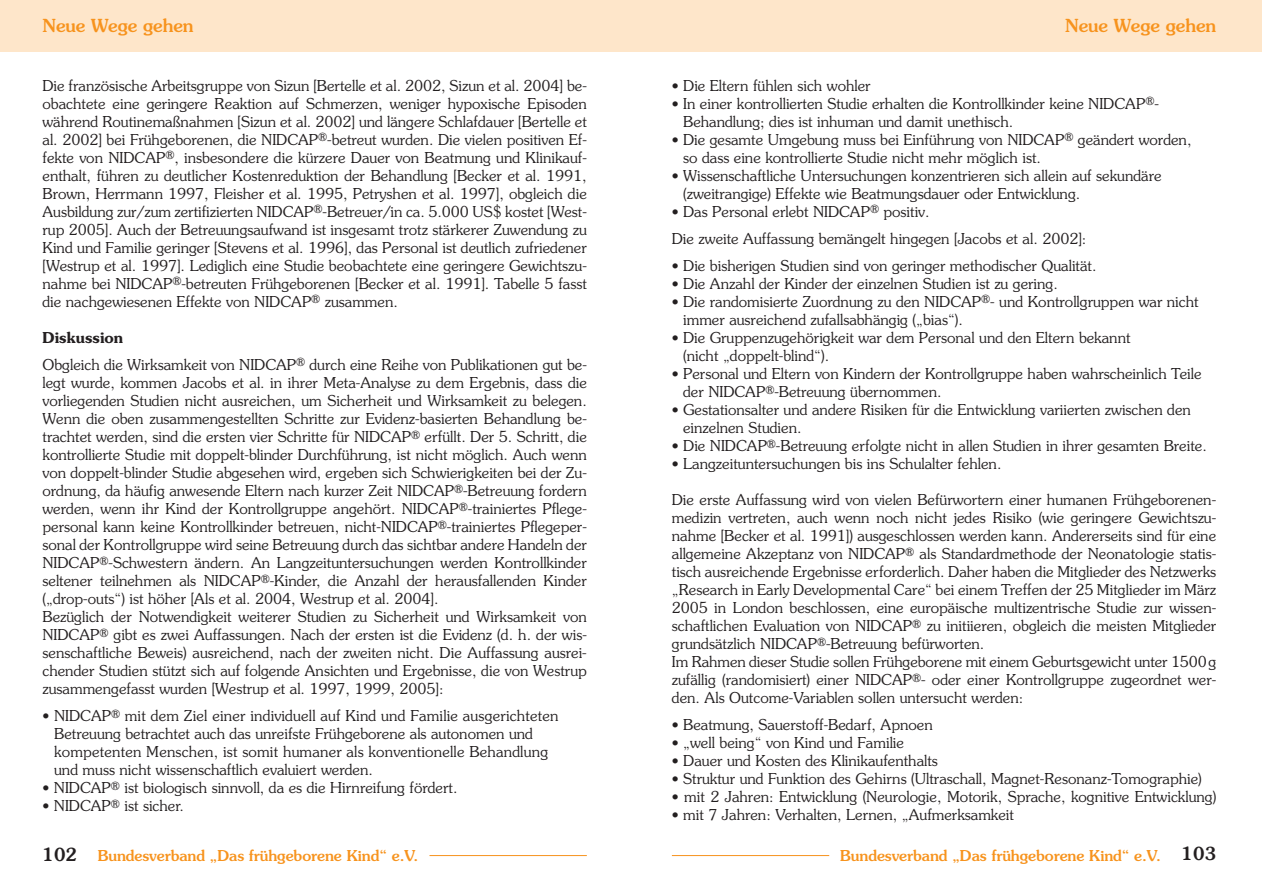
<style>
.page{position:relative;width:1263px;height:893px;background:#fff}
.page>*{position:absolute;margin:0;border:0;box-sizing:border-box;transform-origin:0 0}
.t1{font:500 18px "Souvenir";color:#f7931d}
.t2{font:500 18px "Souvenir";color:#231f20}
.t3{font:300 15px/18px "Souvenir";color:#231f20}
.t4{font:500 15px "Souvenir";color:#f7931d}
.s1{font-weight:600}
.s2{font-size:18px;color:#231f20}
</style>
<div class="page">
<div style="left:629px;top:0;width:633px;height:51px;background:#fee6ca"></div>
<hr style="left:672px;top:855px;width:157px;height:1px;background:#f7931d">
<hr style="left:429px;top:855px;width:158px;height:1px;background:#f7931d">
<div style="left:0;top:0;width:629px;height:51px;background:#fee6ca"></div>
<p class="t1" style="left:43px;top:18px;width:153px">Neue Wege gehen</p>
<p class="t1" style="left:1065px;top:18px;width:153px">Neue Wege gehen</p>
<p class="t3" style="left:43px;top:78px;width:546px;text-align:justify">Die französische Arbeitsgruppe von Sizun [Bertelle et al. 2002, Sizun et al. 2004] be&shy;obachtete eine geringere Reaktion auf Schmerzen, weniger hypoxische Episoden während Routinemaßnahmen [Sizun et al. 2002] und längere Schlafdauer [Bertelle et al. 2002] bei Frühgeborenen, die NIDCAP<sup>®</sup>-betreut wurden. Die vielen positiven Ef&shy;fekte von NIDCAP<sup>®</sup>, insbesondere die kürzere Dauer von Beatmung und Klinikauf&shy;enthalt, führen zu deutlicher Kostenreduktion der Behandlung [Becker et al. 1991, Brown, Herrmann 1997, Fleisher et al. 1995, Petryshen et al. 1997], obgleich die Ausbildung zur/zum zertifizierten NIDCAP<sup>®</sup>-Betreuer/in ca. 5.000 US$ kostet [West&shy;rup 2005]. Auch der Betreuungsaufwand ist insgesamt trotz stärkerer Zuwendung zu Kind und Familie geringer [Stevens et al. 1996], das Personal ist deutlich zufriedener [Westrup et al. 1997]. Lediglich eine Studie beobachtete eine geringere Gewichtszu&shy;nahme bei NIDCAP<sup>®</sup>-betreuten Frühgeborenen [Becker et al. 1991]. Tabelle 5 fasst die nachgewiesenen Effekte von NIDCAP<sup>®</sup> zusammen.</p>
<p class="t3" style="left:43px;top:325px;width:546px;line-height:27px"><span class="s1">Diskussion<br></span>Obgleich die Wirksamkeit von NIDCAP<sup>®</sup> durch eine Reihe von Publikationen gut be-</p>
<p class="t3" style="left:43px;top:375px;width:546px">legt wurde, kommen Jacobs et al. in ihrer Meta-Analyse zu dem Ergebnis, dass die vorliegenden Studien nicht ausreichen, um Sicherheit und Wirksamkeit zu belegen.<br>Wenn die oben zusammengestellten Schritte zur Evidenz-basierten Behandlung be&shy;trachtet werden, sind die ersten vier Schritte für NIDCAP<sup>®</sup> erfüllt. Der 5. Schritt, die kontrollierte Studie mit doppelt-blinder Durchführung, ist nicht möglich. Auch wenn von doppelt-blinder Studie abgesehen wird, ergeben sich Schwierigkeiten bei der Zu&shy;ordnung, da häufig anwesende Eltern nach kurzer Zeit NIDCAP<sup>®</sup>-Betreuung fordern werden, wenn ihr Kind der Kontrollgruppe angehört. NIDCAP<sup>®</sup>-trainiertes Pflege&shy;personal kann keine Kontrollkinder betreuen, nicht-NIDCAP<sup>®</sup>-trainiertes Pflegeper&shy;sonal der Kontrollgruppe wird seine Betreuung durch das sichtbar andere Handeln der NIDCAP<sup>®</sup>-Schwestern ändern. An Langzeituntersuchungen werden Kontrollkinder seltener teilnehmen als NIDCAP<sup>®</sup>-Kinder, die Anzahl der herausfallenden Kinder („drop-outs“) ist höher [Als et al. 2004, Westrup et al. 2004].<br>Bezüglich der Notwendigkeit weiterer Studien zu Sicherheit und Wirksamkeit von NIDCAP<sup>®</sup> gibt es zwei Auffassungen. Nach der ersten ist die Evidenz (d. h. der wis&shy;senschaftliche Beweis) ausreichend, nach der zweiten nicht. Die Auffassung ausrei&shy;chender Studien stützt sich auf folgende Ansichten und Ergebnisse, die von Westrup zusammengefasst wurden [Westrup et al. 1997, 1999, 2005]:</p>
<p class="t3" style="left:54px;top:708px;width:506px;text-indent:-12px">• NIDCAP<sup>®</sup> mit dem Ziel einer individuell auf Kind und Familie ausgerichteten Betreuung betrachtet auch das unreifste Frühgeborene als autonomen und kompetenten Menschen, ist somit humaner als konventionelle Behandlung und muss nicht wissenschaftlich evaluiert werden.</p>
<p class="t3" style="left:43px;top:780px;width:416px">• NIDCAP<sup>®</sup> ist biologisch sinnvoll, da es die Hirnreifung fördert.</p>
<p class="t3" style="left:43px;top:798px;width:143px">• NIDCAP<sup>®</sup> ist sicher.</p>
<p class="t3" style="left:672px;top:78px;width:200px">• Die Eltern fühlen sich wohler</p>
<p class="t3" style="left:683px;top:96px;width:477px;text-indent:-11px">• In einer kontrollierten Studie erhalten die Kontrollkinder keine NIDCAP<sup>®</sup>-<br>Behandlung; dies ist inhuman und damit unethisch.</p>
<p class="t3" style="left:683px;top:132px;width:510px;text-indent:-11px">• Die gesamte Umgebung muss bei Einführung von NIDCAP<sup>®</sup> geändert worden, so dass eine kontrollierte Studie nicht mehr möglich ist.</p>
<p class="t3" style="left:683px;top:168px;width:480px;text-indent:-11px">• Wissenschaftliche Untersuchungen konzentrieren sich allein auf sekundäre (zweitrangige) Effekte wie Beatmungsdauer oder Entwicklung.</p>
<p class="t3" style="left:672px;top:199px;width:416px;line-height:27px">• Das Personal erlebt NIDCAP<sup>®</sup> positiv.<br>Die zweite Auffassung bemängelt hingegen [Jacobs et al. 2002]:</p>
<p class="t3" style="left:672px;top:258px;width:426px">• Die bisherigen Studien sind von geringer methodischer Qualität.</p>
<p class="t3" style="left:672px;top:276px;width:388px">• Die Anzahl der Kinder der einzelnen Studien ist zu gering.</p>
<p class="t3" style="left:683px;top:294px;width:517px;text-indent:-11px">• Die randomisierte Zuordnung zu den NIDCAP<sup>®</sup>- und Kontrollgruppen war nicht immer ausreichend zufallsabhängig („bias“).</p>
<p class="t3" style="left:683px;top:330px;width:449px;text-indent:-11px">• Die Gruppenzugehörigkeit war dem Personal und den Eltern bekannt (nicht „doppelt-blind“).</p>
<p class="t3" style="left:683px;top:366px;width:520px;text-indent:-11px">• Personal und Eltern von Kindern der Kontrollgruppe haben wahrscheinlich Teile der NIDCAP<sup>®</sup>-Betreuung übernommen.</p>
<p class="t3" style="left:683px;top:402px;width:509px;text-indent:-11px">• Gestationsalter und andere Risiken für die Entwicklung variierten zwischen den einzelnen Studien.</p>
<p class="t3" style="left:672px;top:438px;width:536px">• Die NIDCAP<sup>®</sup>-Betreuung erfolgte nicht in allen Studien in ihrer gesamten Breite.</p>
<p class="t3" style="left:672px;top:456px;width:331px">• Langzeituntersuchungen bis ins Schulalter fehlen.</p>
<p class="t3" style="left:672px;top:492px;width:546px">Die erste Auffassung wird von vielen Befürwortern einer humanen Frühgeborenen&shy;medizin vertreten, auch wenn noch nicht jedes Risiko (wie geringere Gewichtszu&shy;nahme [Becker et al. 1991]) ausgeschlossen werden kann. Andererseits sind für eine allgemeine Akzeptanz von NIDCAP<sup>®</sup> als Standardmethode der Neonatologie statis&shy;tisch ausreichende Ergebnisse erforderlich. Daher haben die Mitglieder des Netzwerks „Research in Early Developmental Care“ bei einem Treffen der 25 Mitglieder im März 2005 in London beschlossen, eine europäische multizentrische Studie zur wissen&shy;schaftlichen Evaluation von NIDCAP<sup>®</sup> zu initiieren, obgleich die meisten Mitglieder grundsätzlich NIDCAP<sup>®</sup>-Betreuung befürworten.<br>Im Rahmen dieser Studie sollen Frühgeborene mit einem Geburtsgewicht unter 1500g zufällig (randomisiert) einer NIDCAP<sup>®</sup>- oder einer Kontrollgruppe zugeordnet wer&shy;den. Als Outcome-Variablen sollen untersucht werden:</p>
<p class="t3" style="left:672px;top:717px;width:262px">• Beatmung, Sauerstoff-Bedarf, Apnoen</p>
<p class="t3" style="left:672px;top:735px;width:234px">• „well being“ von Kind und Familie</p>
<p class="t3" style="left:672px;top:753px;width:268px">• Dauer und Kosten des Klinikaufenthalts</p>
<p class="t3" style="left:672px;top:771px;width:531px">• Struktur und Funktion des Gehirns (Ultraschall, Magnet-Resonanz-Tomographie)</p>
<p class="t3" style="left:672px;top:789px;width:546px">• mit 2 Jahren: Entwicklung (Neurologie, Motorik, Sprache, kognitive Entwicklung)</p>
<p class="t3" style="left:672px;top:807px;width:344px">• mit 7 Jahren: Verhalten, Lernen, „Aufmerksamkeit</p>
<p class="t4" style="left:43px;top:850px;width:377px"><span class="s2">102</span> Bundesverband „Das frühgeborene Kind“ e.V.</p>
<p class="t4" style="left:840px;top:850px;width:322px">Bundesverband „Das frühgeborene Kind“ e.V.</p>
<p class="t2" style="left:1182px;top:846px;width:36px">103</p>
</div>
